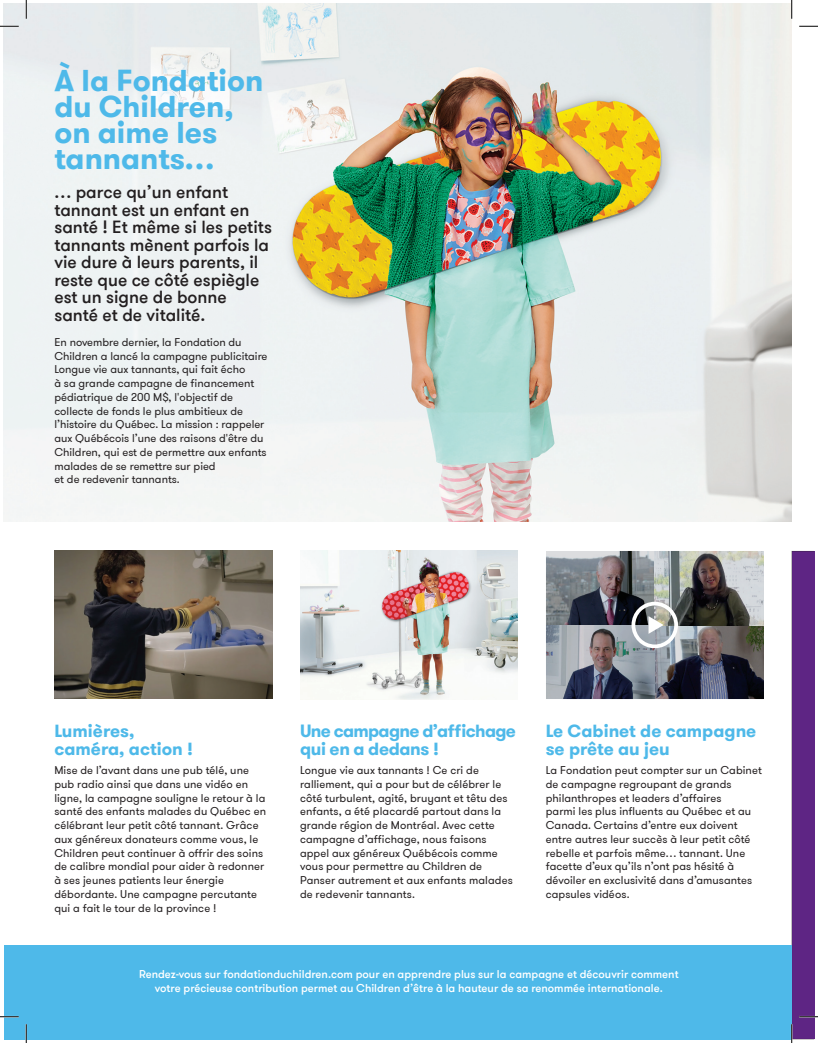
<style>
.page{position:relative;width:818px;height:1043px;background:#fff}
.page>*{position:absolute;margin:0;border:0;box-sizing:border-box;transform-origin:0 0}
.t1{font:700 30px/26.2px "GT Walsheim Pro";color:#4eb9e9}
.t2{font:500 17.5px/17.5px "GT Walsheim Pro";color:#231f20}
.t3{font:700 17.5px/17.5px "GT Walsheim Pro";color:#4eb9e9}
.t4{font:700 17.5px/17.5px "GT Walsheim Pro";letter-spacing:-.04em;color:#4eb9e9}
.t5{font:11.25px/13.8px "GT Walsheim Pro";letter-spacing:.005em;color:#231f20}
.t6{font:500 11.25px/13.8px "GT Walsheim Pro";color:#fff;text-align:center}
</style>
<div class="page">
<img style="left:4px;top:4px;width:787px;height:517px">
<div style="left:4px;top:944px;width:787px;height:95px;background:#4eb9e9"></div>
<img style="left:300px;top:551px;width:218px;height:148px">
<img style="left:54px;top:551px;width:218px;height:148px">
<img style="left:546px;top:551px;width:217px;height:148px">
<img style="left:546px;top:551px;width:132px;height:97px">
<svg style="left:0;top:25px;width:19px;height:2px"></svg>
<svg style="left:799px;top:25px;width:19px;height:2px"></svg>
<svg style="left:0;top:1016px;width:19px;height:1px"></svg>
<svg style="left:25px;top:0;width:2px;height:19px"></svg>
<svg style="left:25px;top:1024px;width:2px;height:18px"></svg>
<svg style="left:790px;top:0;width:2px;height:19px"></svg>
<svg style="left:790px;top:551px;width:28px;height:491px;background:#774a97"></svg>
<h1 class="t1" style="left:54px;top:67px;width:210px">À la Fondation du Children, on aime les tannants…</h1>
<h2 class="t2" style="left:54px;top:184px;width:219px">… parce qu’un enfant tannant est un enfant en santé ! Et même si les petits tannants mènent parfois la vie dure à leurs parents, il reste que ce côté espiègle est un signe de bonne santé et de vitalité.</h2>
<p class="t5" style="left:54px;top:335px;width:215px">En novembre dernier, la Fondation du Children a lancé la campagne publicitaire Longue vie aux tannants, qui fait écho<br>à sa grande campagne de financement pédiatrique de 200 M$, l'objectif de collecte de fonds le plus ambitieux de l’histoire du Québec. La mission : rappeler aux Québécois l’une des raisons d'être du Children, qui est de permettre aux enfants malades de se remettre sur pied<br>et de redevenir tannants.</p>
<h2 class="t3" style="left:54px;top:722px;width:140px">Lumières, caméra, action !</h2>
<p class="t5" style="left:54px;top:763px;width:213px">Mise de l’avant dans une pub télé, une pub radio ainsi que dans une vidéo en ligne, la campagne souligne le retour à la santé des enfants malades du Québec en célébrant leur petit côté tannant. Grâce aux généreux donateurs comme vous, le Children peut continuer à offrir des soins de calibre mondial pour aider à redonner à ses jeunes patients leur énergie débordante. Une campagne percutante qui a fait le tour de la province !</p>
<h2 class="t4" style="left:300px;top:722px;width:217px">Une campagne d’affichage qui en a dedans !</h2>
<p class="t5" style="left:300px;top:763px;width:214px">Longue vie aux tannants ! Ce cri de ralliement, qui a pour but de célébrer le côté turbulent, agité, bruyant et têtu des enfants, a été placardé partout dans la grande région de Montréal. Avec cette campagne d’affichage, nous faisons appel aux généreux Québécois comme vous pour permettre au Children de Panser autrement et aux enfants malades de redevenir tannants.</p>
<h2 class="t3" style="left:545px;top:722px;width:212px">Le Cabinet de campagne se prête au jeu</h2>
<p class="t5" style="left:545px;top:763px;width:218px">La Fondation peut compter sur un Cabinet de campagne regroupant de grands philanthropes et leaders d’affaires<br>parmi les plus influents au Québec et au Canada. Certains d’entre eux doivent entre autres leur succès à leur petit côté rebelle et parfois même… tannant. Une facette d’eux qu’ils n’ont pas hésité à dévoiler en exclusivité dans d’amusantes capsules vidéos.</p>
<p class="t6" style="left:139px;top:967px;width:541px">Rendez-vous sur fondationduchildren.com pour en apprendre plus sur la campagne et découvrir comment votre précieuse contribution permet au Children d’être à la hauteur de sa renommée internationale.</p>
</div>
